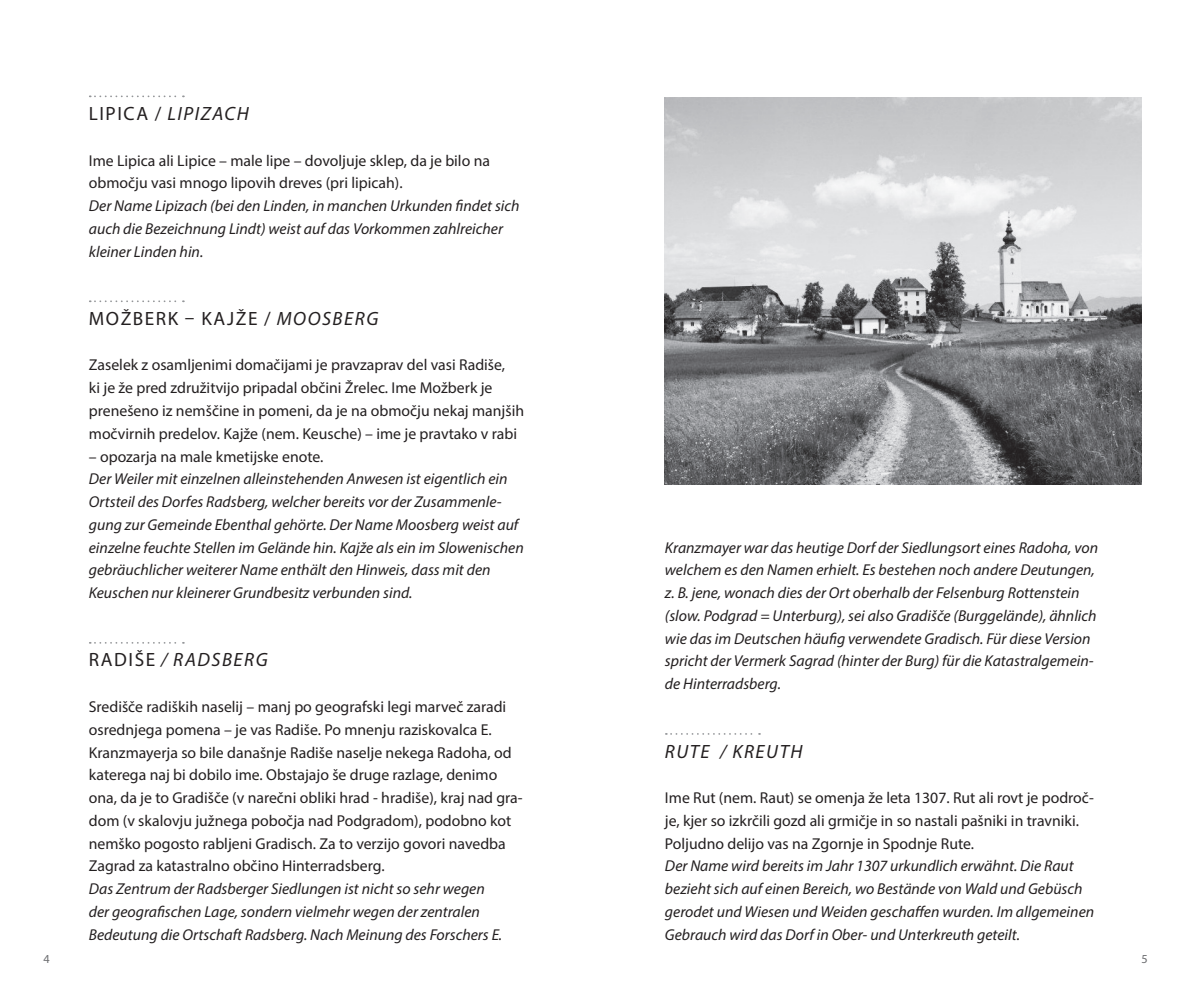
<style>
.page{position:relative;width:1191px;height:993px;background:#fff}
.page>*{position:absolute;margin:0;border:0;box-sizing:border-box;transform-origin:0 0}
.t1{font:italic 19.25px "Myriad Pro";letter-spacing:.08em;color:#231f20}
.t2{font:19.25px "Myriad Pro";letter-spacing:.08em;color:#231f20}
.t3{font:italic 15.75px/22.8px "Myriad Pro";color:#231f20}
.t4{font:15.75px/22.8px "Myriad Pro";color:#231f20}
.t5{font:12.25px "Myriad Pro";color:#6c6d70}
.s1{font-style:normal}
.s2{font-style:italic}
</style>
<div class="page">
<svg style="left:90px;top:95px;width:94px;height:2px"></svg>
<svg style="left:90px;top:300px;width:94px;height:2px"></svg>
<svg style="left:90px;top:642px;width:94px;height:1px"></svg>
<svg style="left:666px;top:733px;width:94px;height:1px"></svg>
<img style="left:665px;top:97px;width:476px;height:387px">
<p class="t1" style="left:89px;top:102px;width:161px"><span class="s1">LIPICA /</span> LIPIZACH</p>
<p class="t4" style="left:89px;top:148px;width:403px">Ime Lipica ali Lipice – male lipe – dovoljuje sklep, da je bilo na območju vasi mnogo lipovih dreves (pri lipicah).</p>
<p class="t3" style="left:89px;top:194px;width:432px">Der Name Lipizach (bei den Linden, in manchen Urkunden findet sich auch die Bezeichnung Lindt) weist auf das Vorkommen zahlreicher kleiner Linden hin.</p>
<p class="t2" style="left:89px;top:306px;width:291px">MOŽBERK – KAJŽE / <span class="s2">MOOSBERG</span></p>
<p class="t4" style="left:89px;top:353px;width:437px">Zaselek z osamljenimi domačijami je pravzaprav del vasi Radiše,<br>ki je že pred združitvijo pripadal občini Žrelec. Ime Možberk je prenešeno iz nemščine in pomeni, da je na območju nekaj manjših močvirnih predelov. Kajže (nem. Keusche) – ime je pravtako v rabi</p>
<p class="t4" style="left:89px;top:444px;width:236px">– opozarja na male kmetijske enote.</p>
<p class="t3" style="left:89px;top:467px;width:436px">Der Weiler mit einzelnen alleinstehenden Anwesen ist eigentlich ein Ortsteil des Dorfes Radsberg, welcher bereits vor der Zusammenle&shy;gung zur Gemeinde Ebenthal gehörte. Der Name Moosberg weist auf einzelne feuchte Stellen im Gelände hin. Kajže als ein im Slowenischen gebräuchlicher weiterer Name enthält den Hinweis, dass mit den Keuschen nur kleinerer Grundbesitz verbunden sind.</p>
<p class="t1" style="left:89px;top:648px;width:180px"><span class="s1">RADIŠE</span> / RADSBERG</p>
<p class="t4" style="left:89px;top:694px;width:435px">Središče radiških naselij – manj po geografski legi marveč zaradi osrednjega pomena – je vas Radiše. Po mnenju raziskovalca E.<br>Kranzmayerja so bile današnje Radiše naselje nekega Radoha, od katerega naj bi dobilo ime. Obstajajo še druge razlage, denimo ona, da je to Gradišče (v narečni obliki hrad - hradiše), kraj nad gra&shy;dom (v skalovju južnega pobočja nad Podgradom), podobno kot nemško pogosto rabljeni Gradisch. Za to verzijo govori navedba Zagrad za katastralno občino Hinterradsberg.</p>
<p class="t3" style="left:89px;top:876px;width:415px">Das Zentrum der Radsberger Siedlungen ist nicht so sehr wegen der geografischen Lage, sondern vielmehr wegen der zentralen<br>Bedeutung die Ortschaft Radsberg. Nach Meinung des Forschers E.</p>
<p class="t3" style="left:665px;top:535px;width:434px">Kranzmayer war das heutige Dorf der Siedlungsort eines Radoha, von welchem es den Namen erhielt. Es bestehen noch andere Deutungen, z. B. jene, wonach dies der Ort oberhalb der Felsenburg Rottenstein (slow. Podgrad = Unterburg), sei also Gradišče (Burggelände), ähnlich wie das im Deutschen häufig verwendete Gradisch. Für diese Version spricht der Vermerk Sagrad (hinter der Burg) für die Katastralgemein&shy;de Hinterradsberg.</p>
<p class="t1" style="left:665px;top:739px;width:139px">RUTE / KREUTH</p>
<p class="t4" style="left:665px;top:785px;width:430px">Ime Rut (nem. Raut) se omenja že leta 1307. Rut ali rovt je področ&shy;je, kjer so izkrčili gozd ali grmičje in so nastali pašniki in travniki.<br>Poljudno delijo vas na Zgornje in Spodnje Rute.</p>
<p class="t3" style="left:665px;top:854px;width:431px">Der Name wird bereits im Jahr 1307 urkundlich erwähnt. Die Raut bezieht sich auf einen Bereich, wo Bestände von Wald und Gebüsch gerodet und Wiesen und Weiden geschaffen wurden. Im allgemeinen Gebrauch wird das Dorf in Ober- und Unterkreuth geteilt.</p>
<p class="t5" style="left:43px;top:950px;width:8px">4</p>
<p class="t5" style="left:1141px;top:950px;width:8px">5</p>
</div>
